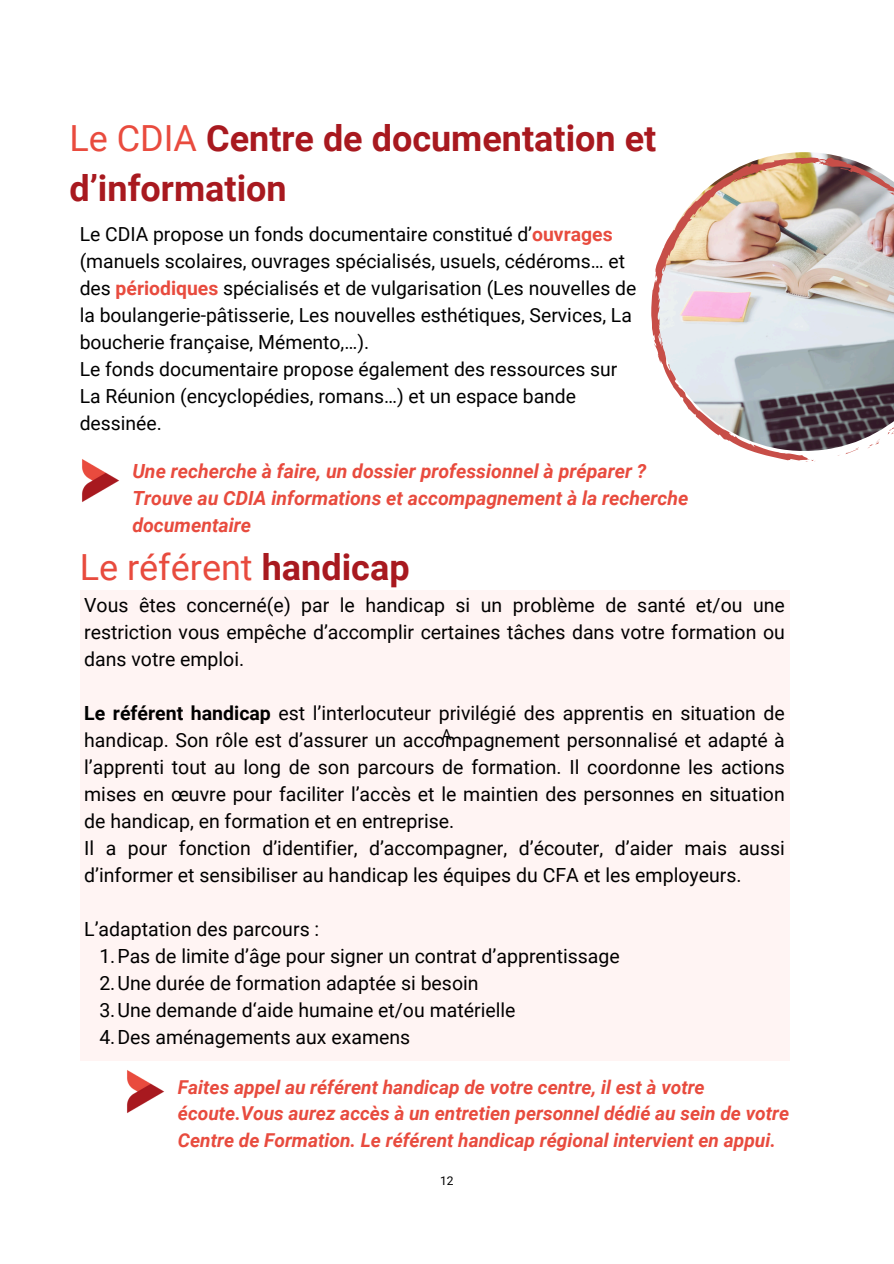
<style>
.page{position:relative;width:894px;height:1264px;background:#fff}
.page>*{position:absolute;margin:0;border:0;box-sizing:border-box;transform-origin:0 0}
.t1{font:700 36px/49.5px "Roboto";color:#a8191f}
.t2{font:36px "Roboto";color:#e84b3e}
.t3{font:19.5px/27px "Roboto";color:#000;text-align:justify}
.t4{font:italic 700 19.5px/27px "Roboto";color:#e84b3e}
.t5{font:19.35px/27px "Roboto";color:#000}
.t6{font:italic 700 19.05px/26.5px "Roboto";color:#e84b3e}
.t7{font:15px "Roboto";color:#000}
.t8{font:12px "Roboto";color:#000}
.s1{font-weight:400;color:#e94b3e}
.s2{font-weight:700;color:#e84b3e}
.s3{font-weight:700;color:#a8191f}
.s4{font-weight:700}
</style>
<div class="page">
<div style="left:80px;top:590px;width:709px;height:470px;background:#fff4f3"></div>
<img style="left:109px;top:1060px;width:69px;height:53px">
<img style="left:82px;top:459px;width:37px;height:43px">
<img style="left:651px;top:152px;width:242px;height:309px">
<svg style="left:816px;top:161px;width:7px;height:4px"></svg>
<svg style="left:805px;top:459px;width:11px;height:3px"></svg>
<svg style="left:716px;top:190px;width:4px;height:4px"></svg>
<svg style="left:692px;top:214px;width:5px;height:3px"></svg>
<p class="t1" style="left:69px;top:114px;width:588px"><span class="s1">Le CDIA</span> Centre de documentation et d’information</p>
<p class="t5" style="left:80px;top:221px;width:558px">Le CDIA propose un fonds documentaire constitué d’<span class="s2">ouvrages </span>(manuels scolaires, ouvrages spécialisés, usuels, cédéroms… et des <span class="s2">périodiques</span> spécialisés et de vulgarisation (Les nouvelles de la boulangerie-pâtisserie, Les nouvelles esthétiques, Services, La boucherie française, Mémento,…).</p>
<p class="t5" style="left:80px;top:356px;width:539px">Le fonds documentaire propose également des ressources sur<br>La Réunion (encyclopédies, romans…) et un espace bande dessinée.</p>
<p class="t4" style="left:132px;top:458px;width:557px">Une recherche à faire, un dossier professionnel à préparer ?<br>Trouve au CDIA informations et accompagnement à la recherche documentaire</p>
<p class="t2" style="left:80px;top:546px;width:331px">Le référent <span class="s3">handicap</span></p>
<h1 class="t3" style="left:84px;top:591px;width:702px">Vous êtes concerné(e) par le handicap si un problème de santé et/ou une restriction vous empêche d’accomplir certaines tâches dans votre formation ou dans votre emploi.</h1>
<p class="t3" style="left:84px;top:699px;width:702px"><span class="s4">Le référent handicap</span> est l’interlocuteur privilégié des apprentis en situation de handicap. Son rôle est d’assurer un accompagnement personnalisé et adapté à l’apprenti tout au long de son parcours de formation. Il coordonne les actions mises en œuvre pour faciliter l’accès et le maintien des personnes en situation de handicap, en formation et en entreprise.</p>
<p class="t3" style="left:84px;top:834px;width:702px">Il a pour fonction d’identifier, d’accompagner, d’écouter, d’aider mais aussi d’informer et sensibiliser au handicap les équipes du CFA et les employeurs.</p>
<p class="t3" style="left:84px;top:915px;width:236px">L’adaptation des parcours :</p>
<p class="t3" style="left:99px;top:942px;width:522px">1.Pas de limite d’âge pour signer un contrat d’apprentissage</p>
<p class="t3" style="left:99px;top:969px;width:381px">2.Une durée de formation adaptée si besoin</p>
<h2 class="t3" style="left:99px;top:996px;width:417px">3.Une demande d‘aide humaine et/ou matérielle</h2>
<h1 class="t3" style="left:99px;top:1023px;width:312px">4.Des aménagements aux examens</h1>
<h2 class="t7" style="left:442px;top:725px;width:11px">A</h2>
<p class="t6" style="left:178px;top:1073px;width:612px">Faites appel au référent handicap de votre centre, il est à votre écoute.Vous aurez accès à un entretien personnel dédié au sein de votre<br>Centre de Formation. Le référent handicap régional intervient en appui.</p>
<p class="t8" style="left:440px;top:1173px;width:15px">12</p>
</div>
